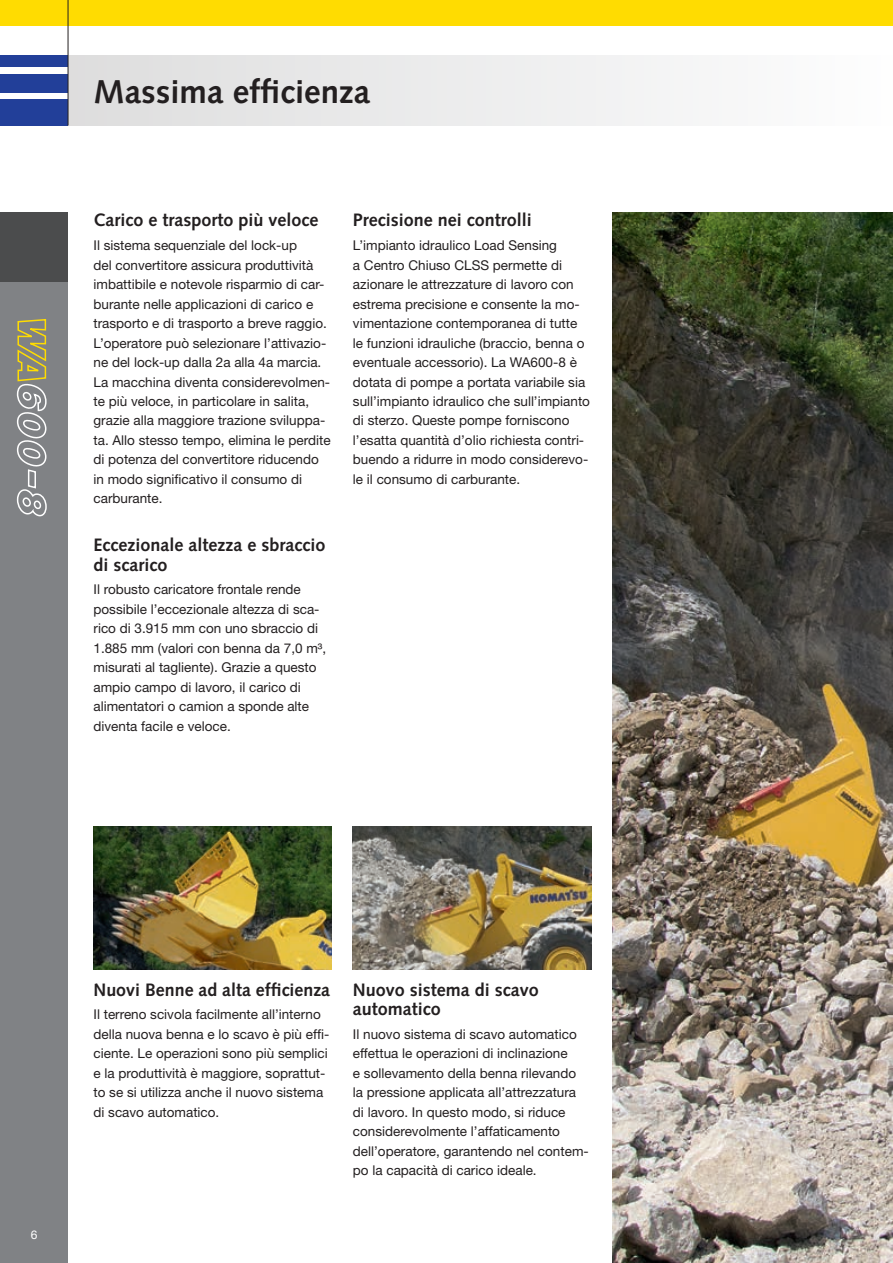
<style>
.page{position:relative;width:893px;height:1263px;background:#fff}
.page>*{position:absolute;margin:0;border:0;box-sizing:border-box;transform-origin:0 0}
.t1{font:700 33px "Syntax LTCE";color:#231f20}
.t2{font:700 18px/19.5px "Syntax LTCE";color:#231f20}
.t3{font:13.5px/19.5px "Helvetica Neue LT Pro";color:#231f20}
.t4{font:12px "Helvetica Neue LT Pro";color:#fff}
</style>
<div class="page">
<div style="left:0;top:213px;width:68px;height:1050px;background:#808285"></div>
<div style="left:0;top:99px;width:68px;height:26px;background:#223f99"></div>
<div style="left:0;top:74px;width:68px;height:18px;background:#223f99"></div>
<div style="left:0;top:55px;width:68px;height:12px;background:#223f99"></div>
<div style="left:0;top:0;width:893px;height:26px;background:#ffdc01"></div>
<div style="left:0;top:213px;width:68px;height:69px;background:#4b4c4d"></div>
<div style="left:68px;top:55px;width:825px;height:70px;background:linear-gradient(to right,#ddddde,#fdfdfe)"></div>
<hr style="left:68px;top:0;width:1px;height:125px;background:#231f20">
<img style="left:612px;top:213px;width:281px;height:1050px">
<img style="left:353px;top:826px;width:238px;height:143px">
<img style="left:94px;top:826px;width:238px;height:143px">
<svg style="left:16px;top:319px;width:31px;height:198px"></svg>
<h1 class="t1" style="left:94px;top:73px;width:278px">Massima efficienza</h1>
<h2 class="t2" style="left:94px;top:210px;width:227px">Carico e trasporto più veloce</h2>
<p class="t3" style="left:94px;top:235px;width:239px">Il sistema sequenziale del lock-up<br>del convertitore assicura produttività imbattibile e notevole risparmio di car&shy;burante nelle applicazioni di carico e trasporto e di trasporto a breve raggio.<br>L’operatore può selezionare l’attivazio&shy;ne del lock-up dalla 2a alla 4a marcia.<br>La macchina diventa considerevolmen&shy;te più veloce, in particolare in salita, grazie alla maggiore trazione sviluppa&shy;ta. Allo stesso tempo, elimina le perdite di potenza del convertitore riducendo in modo significativo il consumo di carburante.</p>
<h2 class="t2" style="left:94px;top:535px;width:233px">Eccezionale altezza e sbraccio di scarico</h2>
<p class="t3" style="left:94px;top:580px;width:234px">Il robusto caricatore frontale rende possibile l’eccezionale altezza di sca&shy;rico di 3.915 mm con uno sbraccio di 1.885 mm (valori con benna da 7,0 m³, misurati al tagliente). Grazie a questo ampio campo di lavoro, il carico di alimentatori o camion a sponde alte diventa facile e veloce.</p>
<h2 class="t2" style="left:353px;top:210px;width:181px">Precisione nei controlli</h2>
<p class="t3" style="left:353px;top:235px;width:239px">L’impianto idraulico Load Sensing<br>a Centro Chiuso CLSS permette di azionare le attrezzature di lavoro con estrema precisione e consente la mo&shy;vimentazione contemporanea di tutte le funzioni idrauliche (braccio, benna o eventuale accessorio). La WA600-8 è dotata di pompe a portata variabile sia sull’impianto idraulico che sull’impianto di sterzo. Queste pompe forniscono l’esatta quantità d’olio richiesta contri&shy;buendo a ridurre in modo considerevo&shy;le il consumo di carburante.</p>
<p class="t4" style="left:31px;top:1227px;width:8px">6</p>
<h2 class="t2" style="left:94px;top:980px;width:238px">Nuovi Benne ad alta efficienza</h2>
<p class="t3" style="left:94px;top:1004px;width:237px">Il terreno scivola facilmente all’interno della nuova benna e lo scavo è più effi&shy;ciente. Le operazioni sono più semplici e la produttività è maggiore, soprattut&shy;to se si utilizza anche il nuovo sistema di scavo automatico.</p>
<h2 class="t2" style="left:353px;top:980px;width:187px">Nuovo sistema di scavo automatico</h2>
<p class="t3" style="left:353px;top:1024px;width:237px">Il nuovo sistema di scavo automatico effettua le operazioni di inclinazione<br>e sollevamento della benna rilevando la pressione applicata all’attrezzatura di lavoro. In questo modo, si riduce considerevolmente l’affaticamento dell’operatore, garantendo nel contem&shy;po la capacità di carico ideale.</p>
</div>
